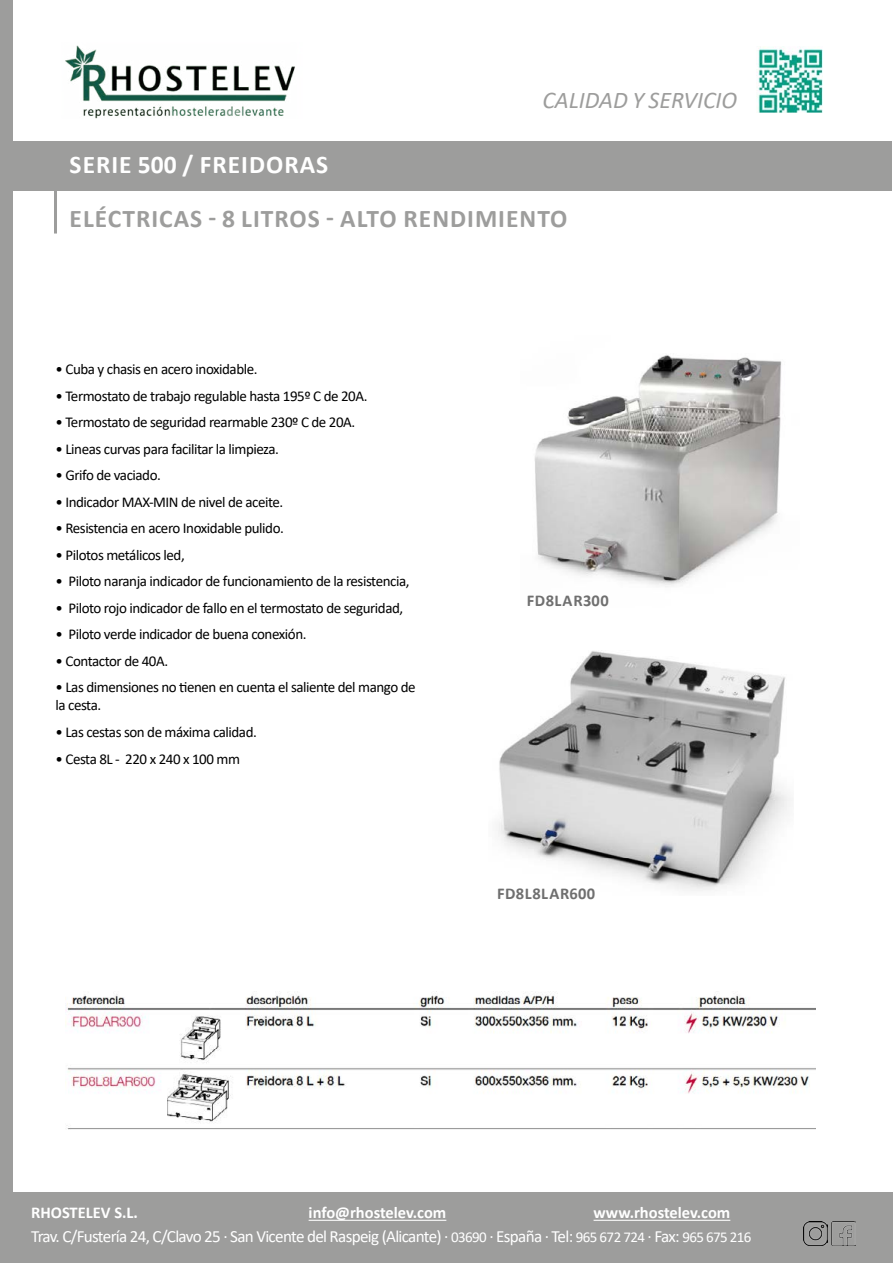
<style>
.page{position:relative;width:893px;height:1263px;background:#fff}
.page>*{position:absolute;margin:0;border:0;box-sizing:border-box;transform-origin:0 0}
.t1{font:700 25.5px "Calibri";letter-spacing:.04em;color:#9d9d9c}
.t2{font:700 25.5px "Calibri";letter-spacing:.04em;color:#fff}
.t3{font:italic 24px "Calibri";color:#9d9d9c}
.t4{font:17.1px "Calibri";letter-spacing:-.04em;color:#fff}
.t5{font:700 16.5px "Calibri";color:#fff}
.t6{font:700 16.5px "Calibri";letter-spacing:.025em;color:#6f6f6f}
.t7{font:15px/18px "Calibri";letter-spacing:-.03em;color:#000}
.s1{font-size:15px}
</style>
<div class="page">
<img style="left:498px;top:651px;width:294px;height:240px">
<img style="left:534px;top:355px;width:248px;height:232px">
<img style="left:66px;top:991px;width:750px;height:139px">
<div style="left:0;top:0;width:12px;height:1212px;background:#9d9d9c"></div>
<div style="left:1px;top:141px;width:891px;height:49px;background:#9d9d9c"></div>
<hr style="left:54px;top:190px;width:3px;height:44px;background:#9d9d9c">
<div style="left:0;top:1193px;width:893px;height:70px;background:#9d9d9c"></div>
<hr style="left:309px;top:1220px;width:137px;height:1px;background:#fff">
<hr style="left:594px;top:1220px;width:136px;height:1px;background:#fff">
<img style="left:831px;top:1221px;width:24px;height:24px">
<img style="left:803px;top:1221px;width:25px;height:24px">
<img style="left:65px;top:45px;width:230px;height:73px">
<img style="left:758px;top:47px;width:65px;height:66px">
<div style="left:244px;top:1030px;width:80px;height:31px;background:#fff"></div>
<div style="left:244px;top:1089px;width:103px;height:31px;background:#fff"></div>
<h2 class="t3" style="left:542px;top:84px;width:196px">CALIDAD Y SERVICIO</h2>
<h1 class="t2" style="left:70px;top:147px;width:260px">SERIE 500 / FREIDORAS</h1>
<h1 class="t1" style="left:70px;top:200px;width:499px">ELÉCTRICAS - 8 LITROS - ALTO RENDIMIENTO</h1>
<p class="t7" style="left:56px;top:360px;width:204px">• Cuba y chasis en acero inoxidable.</p>
<p class="t7" style="left:56px;top:386px;width:313px">• Termostato de trabajo regulable hasta 195º C de 20A.</p>
<p class="t7" style="left:56px;top:413px;width:301px">• Termostato de seguridad rearmable 230º C de 20A.</p>
<p class="t7" style="left:56px;top:439px;width:225px">• Lineas curvas para facilitar la limpieza.</p>
<p class="t7" style="left:56px;top:466px;width:107px">• Grifo de vaciado.</p>
<p class="t7" style="left:56px;top:493px;width:229px">• Indicador MAX-MIN de nivel de aceite.</p>
<p class="t7" style="left:56px;top:519px;width:230px">• Resistencia en acero Inoxidable pulido.</p>
<p class="t7" style="left:56px;top:546px;width:131px">• Pilotos metálicos led,</p>
<p class="t7" style="left:56px;top:572px;width:355px">• Piloto naranja indicador de funcionamiento de la resistencia,</p>
<p class="t7" style="left:56px;top:599px;width:349px">• Piloto rojo indicador de fallo en el termostato de seguridad,</p>
<p class="t7" style="left:56px;top:625px;width:253px">• Piloto verde indicador de buena conexión.</p>
<p class="t7" style="left:56px;top:652px;width:114px">• Contactor de 40A.</p>
<p class="t7" style="left:56px;top:678px;width:362px">• Las dimensiones no tienen en cuenta el saliente del mango de la cesta.</p>
<p class="t7" style="left:56px;top:723px;width:203px">• Las cestas son de máxima calidad.</p>
<p class="t7" style="left:56px;top:749px;width:186px">• Cesta 8L - 220 x 240 x 100 mm</p>
<p class="t6" style="left:527px;top:588px;width:83px">FD8LAR300</p>
<p class="t6" style="left:497px;top:881px;width:100px">FD8L8LAR600</p>
<p class="t5" style="left:31px;top:1201px;width:108px">RHOSTELEV S.L.</p>
<p class="t5" style="left:309px;top:1201px;width:139px">info@rhostelev.com</p>
<p class="t5" style="left:594px;top:1201px;width:138px">www.rhostelev.com</p>
<p class="t4" style="left:31px;top:1225px;width:722px">Trav. C/Fustería 24, C/Clavo 25 · San Vicente del Raspeig (Alicante) · <span class="s1">03690</span> · España · Tel: <span class="s1">965 672 724</span> · Fax: <span class="s1">965 675 216</span></p>
</div>
